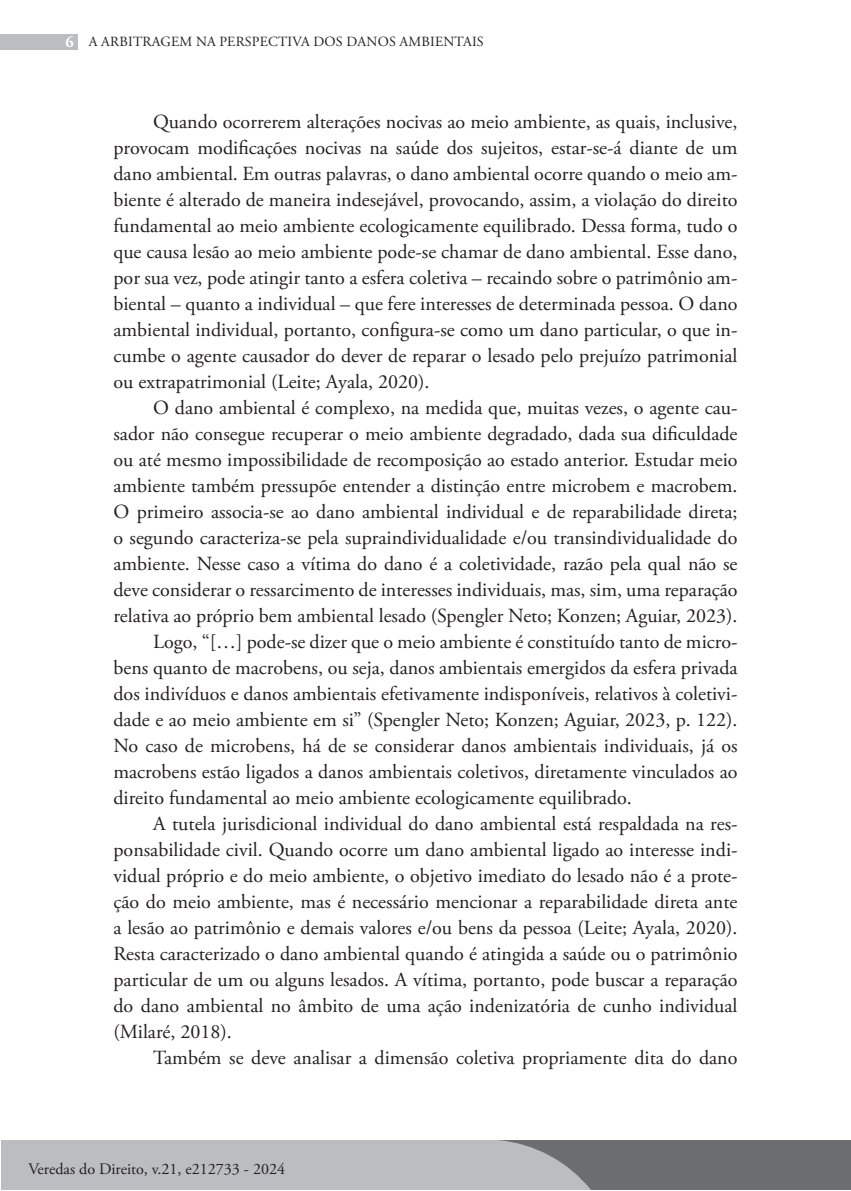
<style>
.page{position:relative;width:851px;height:1191px;background:#fff}
.page>*{position:absolute;margin:0;border:0;box-sizing:border-box;transform-origin:0 0}
.t1{font:20px/26px "Adobe Garamond Pro";color:#231f20;text-align:justify}
.t2{font:16px "Adobe Garamond Pro";color:#231f20}
.t3{font:14px "Adobe Garamond Pro";letter-spacing:.015em;color:#231f20}
.s1{font-weight:700;font-size:16px;color:#fff}
</style>
<div class="page">
<div style="left:1px;top:1140px;width:849px;height:50px;background:#6c6d70"></div>
<div style="left:0;top:34px;width:77px;height:16px;background:#bcbdc0"></div>
<div style="left:1px;top:1140px;width:590px;height:50px;background:#bcbdc0"></div>
<p class="t3" style="left:65px;top:34px;width:420px"><span class="s1">6</span> A ARBITRAGEM NA PERSPECTIVA DOS DANOS AMBIENTAIS</p>
<p class="t1" style="left:113px;top:109px;width:625px;text-indent:40px">Quando ocorrerem alterações nocivas ao meio ambiente, as quais, inclusive, provocam modificações nocivas na saúde dos sujeitos, estar-se-á diante de um dano ambiental. Em outras palavras, o dano ambiental ocorre quando o meio am&shy;biente é alterado de maneira indesejável, provocando, assim, a violação do direito fundamental ao meio ambiente ecologicamente equilibrado. Dessa forma, tudo o que causa lesão ao meio ambiente pode-se chamar de dano ambiental. Esse dano, por sua vez, pode atingir tanto a esfera coletiva – recaindo sobre o patrimônio am&shy;biental – quanto a individual – que fere interesses de determinada pessoa. O dano ambiental individual, portanto, configura-se como um dano particular, o que in&shy;cumbe o agente causador do dever de reparar o lesado pelo prejuízo patrimonial ou extrapatrimonial (Leite; Ayala, 2020).</p>
<p class="t1" style="left:153px;top:395px;width:585px">O dano ambiental é complexo, na medida que, muitas vezes, o agente cau-</p>
<p class="t1" style="left:113px;top:421px;width:625px">sador não consegue recuperar o meio ambiente degradado, dada sua dificuldade</p>
<p class="t1" style="left:113px;top:447px;width:625px">ou até mesmo impossibilidade de recomposição ao estado anterior. Estudar meio</p>
<p class="t1" style="left:113px;top:473px;width:625px">ambiente também pressupõe entender a distinção entre microbem e macrobem.</p>
<p class="t1" style="left:113px;top:499px;width:625px">O primeiro associa-se ao dano ambiental individual e de reparabilidade direta;</p>
<p class="t1" style="left:113px;top:525px;width:625px">o segundo caracteriza-se pela supraindividualidade e/ou transindividualidade do</p>
<p class="t1" style="left:113px;top:551px;width:625px">ambiente. Nesse caso a vítima do dano é a coletividade, razão pela qual não se</p>
<p class="t1" style="left:113px;top:577px;width:625px">deve considerar o ressarcimento de interesses individuais, mas, sim, uma reparação</p>
<p class="t1" style="left:113px;top:603px;width:625px">relativa ao próprio bem ambiental lesado (Spengler Neto; Konzen; Aguiar, 2023).</p>
<p class="t1" style="left:153px;top:629px;width:585px">Logo, “[…] pode-se dizer que o meio ambiente é constituído tanto de micro-</p>
<p class="t1" style="left:113px;top:655px;width:625px">bens quanto de macrobens, ou seja, danos ambientais emergidos da esfera privada</p>
<p class="t1" style="left:113px;top:681px;width:625px">dos indivíduos e danos ambientais efetivamente indisponíveis, relativos à coletivi-</p>
<p class="t1" style="left:113px;top:707px;width:625px">dade e ao meio ambiente em si” (Spengler Neto; Konzen; Aguiar, 2023, p. 122).</p>
<p class="t1" style="left:113px;top:733px;width:625px">No caso de microbens, há de se considerar danos ambientais individuais, já os</p>
<p class="t1" style="left:113px;top:759px;width:625px">macrobens estão ligados a danos ambientais coletivos, diretamente vinculados ao</p>
<p class="t1" style="left:113px;top:785px;width:519px">direito fundamental ao meio ambiente ecologicamente equilibrado.</p>
<p class="t1" style="left:153px;top:811px;width:585px">A tutela jurisdicional individual do dano ambiental está respaldada na res-</p>
<p class="t1" style="left:113px;top:837px;width:625px">ponsabilidade civil. Quando ocorre um dano ambiental ligado ao interesse indi-</p>
<p class="t1" style="left:113px;top:863px;width:625px">vidual próprio e do meio ambiente, o objetivo imediato do lesado não é a prote-</p>
<p class="t1" style="left:113px;top:889px;width:625px">ção do meio ambiente, mas é necessário mencionar a reparabilidade direta ante</p>
<p class="t1" style="left:113px;top:915px;width:625px">a lesão ao patrimônio e demais valores e/ou bens da pessoa (Leite; Ayala, 2020).</p>
<p class="t1" style="left:113px;top:941px;width:625px">Resta caracterizado o dano ambiental quando é atingida a saúde ou o patrimônio</p>
<p class="t1" style="left:113px;top:967px;width:625px">particular de um ou alguns lesados. A vítima, portanto, pode buscar a reparação</p>
<p class="t1" style="left:113px;top:993px;width:625px">do dano ambiental no âmbito de uma ação indenizatória de cunho individual</p>
<p class="t1" style="left:113px;top:1019px;width:120px">(Milaré, 2018).</p>
<p class="t1" style="left:153px;top:1045px;width:585px">Também se deve analisar a dimensão coletiva propriamente dita do dano</p>
<p class="t2" style="left:28px;top:1159px;width:258px">Veredas do Direito, v.21, e212733 - 2024</p>
</div>
